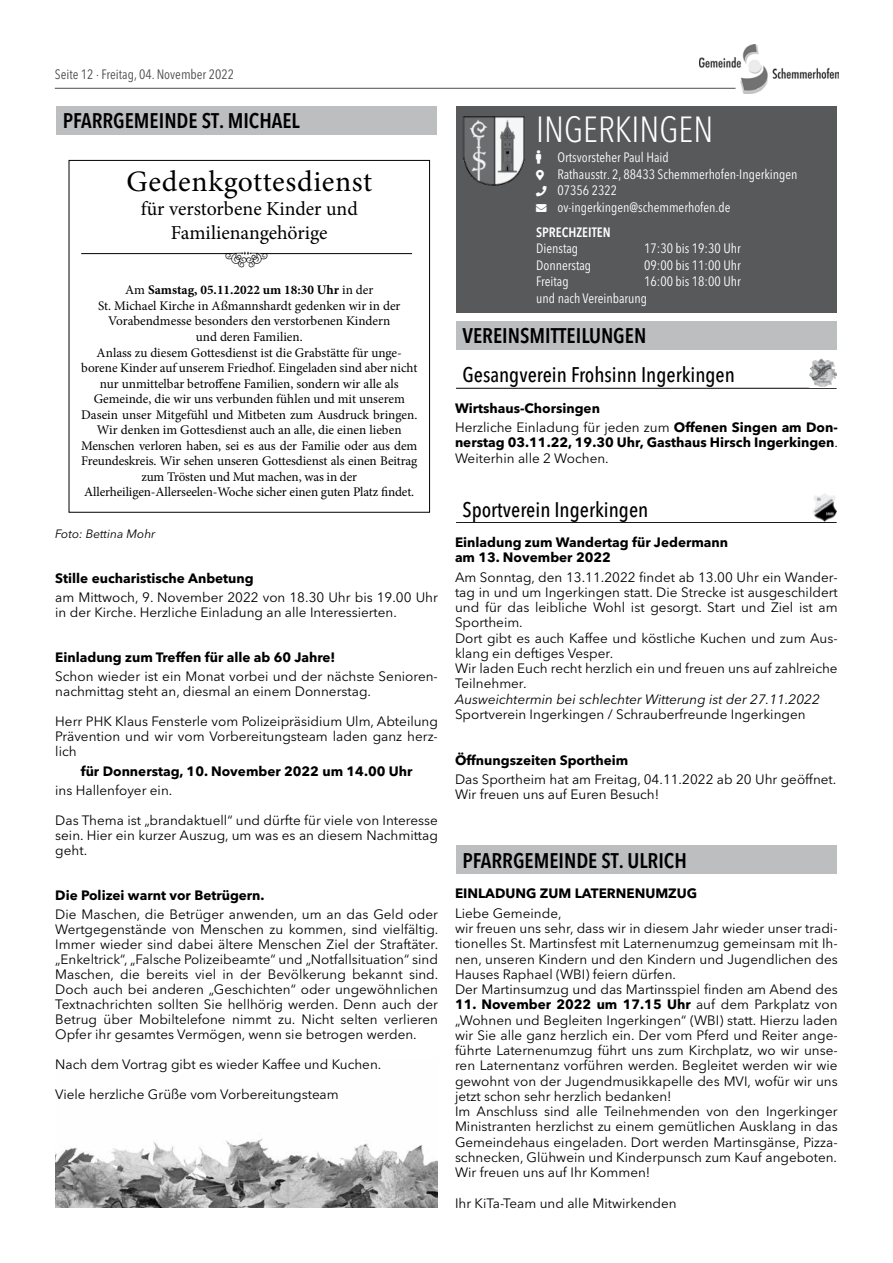
<style>
.page{position:relative;width:893px;height:1263px;background:#fff}
.page>*{position:absolute;margin:0;border:0;box-sizing:border-box;transform-origin:0 0}
.t1{font:300 condensed 36px "Avenir Next W1 G";color:#fff}
.t2{font:29.7px "Minion Pro";letter-spacing:.02em;color:#000}
.t3{font:21px "Avenir Next W1 G Cn Demi";color:#000}
.t4{font:500 condensed 21px "Avenir Next W1 G";color:#000}
.t5{font:20.55px "Bergamot Ornaments";color:#000}
.t6{font:19.8px/24px "Minion Pro";letter-spacing:-.005em;color:#000;text-align:center}
.t7{font:13.5px/15.3px "Avenir Next W1 G";color:#000}
.t8{font:700 13.5px/15.3px "Avenir Next W1 G";color:#000}
.t9{font:condensed 13.5px/16.5px "Avenir Next W1 G";color:#fff}
.t10{font:italic 13.5px "Avenir Next W1 G";color:#000}
.t11{font:condensed 13.5px "Avenir Next W1 G";color:#4d4d4f}
.t12{font:13.5px "Avenir Next W1 G Cn Demi";color:#fff}
.t13{font:13.2px/15.6px "Minion Pro";letter-spacing:-.005em;color:#000;text-align:center}
.t14{font:italic 12px "Avenir Next W1 G";color:#000}
.s1{font-weight:700}
.s2{font-weight:400}
</style>
<div class="page">
<img style="left:699px;top:44px;width:139px;height:50px">
<hr style="left:55px;top:88px;width:680px;height:1px;background:#4d4d4f">
<img style="left:55px;top:1138px;width:383px;height:70px">
<div style="left:56px;top:106px;width:381px;height:29px;background:#bcbec0"></div>
<div style="left:69px;top:160px;width:361px;height:353px;border:1px solid #000"></div>
<hr style="left:81px;top:253px;width:152px;height:1px;background:#000">
<hr style="left:261px;top:253px;width:151px;height:1px;background:#000">
<div style="left:456px;top:106px;width:381px;height:206px;background:#58595b"></div>
<img style="left:463px;top:116px;width:62px;height:69px">
<div style="left:456px;top:321px;width:381px;height:29px;background:#bcbec0"></div>
<hr style="left:456px;top:388px;width:381px;height:1px;background:#000">
<img style="left:810px;top:359px;width:27px;height:28px">
<hr style="left:456px;top:522px;width:381px;height:1px;background:#000">
<img style="left:813px;top:493px;width:24px;height:28px">
<div style="left:456px;top:845px;width:381px;height:29px;background:#bcbec0"></div>
<p class="t11" style="left:55px;top:63px;width:181px">Seite 12 · Freitag, 04. N ovember 2022</p>
<h3 class="t3" style="left:63px;top:104px;width:239px">PFARRGEMEINDE ST. MICHAEL</h3>
<h2 class="t2" style="left:126px;top:162px;width:247px">Gedenkgottesdienst</h2>
<h3 class="t6" style="left:141px;top:197px;width:219px">für verstorbene Kinder und<br>Familienangehörige</h3>
<h3 class="t5" style="left:220px;top:244px;width:55px">●</h3>
<p class="t13" style="left:81px;top:282px;width:338px">Am <span class="s1">Samstag, 05.11.2022 um 18:30 Uhr</span> in der<br>St. Michael Kirche in Aßmannshardt gedenken wir in der Vorabendmesse besonders den verstorbenen Kindern<br>und deren Familien.<br>Anlass zu diesem Gottesdienst ist die Grabstätte für unge&shy;borene Kinder auf unserem Friedhof. Eingeladen sind aber nicht nur unmittelbar betroffene Familien, sondern wir alle als Gemeinde, die wir uns verbunden fühlen und mit unserem Dasein unser Mitgefühl und Mitbeten zum Ausdruck bringen.<br>Wir denken im Gottesdienst auch an alle, die einen lieben Menschen verloren haben, sei es aus der Familie oder aus dem Freundeskreis. Wir sehen unseren Gottesdienst als einen Beitrag zum Trösten und Mut machen, was in der Allerheiligen-Allerseelen-Woche sicher einen guten Platz findet.</p>
<p class="t14" style="left:55px;top:524px;width:102px">Foto: Bettina Mohr</p>
<p class="t8" style="left:55px;top:569px;width:200px">Stille eucharistische Anbetung</p>
<p class="t7" style="left:55px;top:589px;width:384px">am Mittwoch, 9. November 2022 von 18.30 Uhr bis 19.00 Uhr in der Kirche. Herzliche Einladung an alle Interessierten.</p>
<p class="t8" style="left:55px;top:649px;width:282px">Einladung zum Treffen für alle ab 60 Jahre!</p>
<p class="t7" style="left:55px;top:668px;width:384px">Schon wieder ist ein Monat vorbei und der nächste Senioren&shy;nachmittag steht an, diesmal an einem Donnerstag.</p>
<p class="t7" style="left:55px;top:713px;width:384px;text-align:justify">Herr PHK Klaus Fensterle vom Polizeipräsidium Ulm, Abteilung Prävention und wir vom Vorbereitungsteam laden ganz herz&shy;lich</p>
<p class="t8" style="left:81px;top:762px;width:333px">für Donnerstag, 10. November 2022 um 14.00 Uhr</p>
<p class="t7" style="left:55px;top:781px;width:119px">ins Hallenfoyer ein.</p>
<p class="t7" style="left:55px;top:811px;width:384px;text-align:justify">Das Thema ist „brandaktuell“ und dürfte für viele von Interesse sein. Hier ein kurzer Auszug, um was es an diesem Nachmittag geht.</p>
<p class="t8" style="left:55px;top:886px;width:211px">Die Polizei warnt vor Betrügern.</p>
<p class="t7" style="left:55px;top:906px;width:385px;text-align:justify">Die Maschen, die Betrüger anwenden, um an das Geld oder Wertgegenstände von Menschen zu kommen, sind vielfältig.<br>Immer wieder sind dabei ältere Menschen Ziel der Straftäter. „Enkeltrick“, „Falsche Polizeibeamte“ und „Notfallsituation“ sind Maschen, die bereits viel in der Bevölkerung bekannt sind.<br>Doch auch bei anderen „Geschichten“ oder ungewöhnlichen Textnachrichten sollten Sie hellhörig werden. Denn auch der Betrug über Mobiltelefone nimmt zu. Nicht selten verlieren Opfer ihr gesamtes Vermögen, wenn sie betrogen werden.</p>
<p class="t7" style="left:55px;top:1055px;width:328px">Nach dem Vortrag gibt es wieder Kaffee und Kuchen.</p>
<p class="t7" style="left:55px;top:1085px;width:285px">Viele herzliche Grüße vom Vorbereitungsteam</p>
<h1 class="t1" style="left:536px;top:100px;width:179px">INGERKINGEN</h1>
<p class="t9" style="left:557px;top:148px;width:241px;text-indent:-21px">♂ Ortsvorsteher Paul Haid<br>Rathausstr. 2, 88433 Schemmerhofen-Ingerkingen<br>07356 2322<br>ov-ingerkingen@schemmerhofen.de</p>
<p class="t12" style="left:536px;top:221px;width:76px">SPRECHZEITEN</p>
<p class="t9" style="left:536px;top:239px;width:44px">Dienstag</p>
<p class="t9" style="left:644px;top:239px;width:98px">17:30 bis 19:30 Uhr</p>
<p class="t9" style="left:536px;top:255px;width:57px">Donnerstag</p>
<p class="t9" style="left:644px;top:255px;width:98px">09:00 bis 11:00 Uhr</p>
<p class="t9" style="left:536px;top:272px;width:34px">Freitag</p>
<p class="t9" style="left:536px;top:272px;width:206px;text-indent:108px">16:00 bis 18:00 Uhr und nach Vereinbarung</p>
<h3 class="t3" style="left:462px;top:319px;width:185px">VEREINSMITTEILUNGEN</h3>
<h3 class="t4" style="left:462px;top:358px;width:274px">Gesangverein Frohsinn Ingerkingen</h3>
<p class="t8" style="left:455px;top:397px;width:384px;line-height:19.5px">Wirtshaus-Chorsingen<br><span class="s2">Herzliche Einladung für jeden zum</span> Offenen Singen am Don-</p>
<p class="t8" style="left:455px;top:434px;width:385px">nerstag 03.11.22, 19.30 Uhr, Gasthaus Hirsch Ingerkingen<span class="s2">.<br>Weiterhin alle 2 Wochen.</span></p>
<h3 class="t4" style="left:462px;top:492px;width:187px">Sportverein Ingerkingen</h3>
<p class="t8" style="left:455px;top:533px;width:275px">Einladung zum Wandertag für Jedermann am 13. November 2022</p>
<p class="t7" style="left:455px;top:568px;width:384px">Am Sonntag, den 13.11.2022 findet ab 13.00 Uhr ein Wander&shy;tag in und um Ingerkingen statt. Die Strecke ist ausgeschildert und für das leibliche Wohl ist gesorgt. Start und Ziel ist am Sportheim.<br>Dort gibt es auch Kaffee und köstliche Kuchen und zum Aus&shy;klang ein deftiges Vesper.<br>Wir laden Euch recht herzlich ein und freuen uns auf zahlreiche Teilnehmer.</p>
<p class="t10" style="left:455px;top:688px;width:366px">Ausweichtermin bei schlechter Witterung ist der 27.11.2022</p>
<p class="t7" style="left:455px;top:705px;width:352px">Sportverein Ingerkingen / Schrauberfreunde Ingerkingen</p>
<p class="t8" style="left:455px;top:751px;width:175px">Öffnungszeiten Sportheim</p>
<p class="t7" style="left:455px;top:771px;width:383px">Das Sportheim hat am Freitag, 04.11.2022 ab 20 Uhr geöffnet.<br>Wir freuen uns auf Euren Besuch!</p>
<h3 class="t3" style="left:462px;top:843px;width:226px">PFARRGEMEINDE ST. ULRICH</h3>
<p class="t8" style="left:455px;top:885px;width:244px">EINLADUNG ZUM LATERNENUMZUG</p>
<p class="t7" style="left:455px;top:904px;width:384px">Liebe Gemeinde,<br>wir freuen uns sehr, dass wir in diesem Jahr wieder unser tradi&shy;tionelles St. Martinsfest mit Laternenumzug gemeinsam mit Ih&shy;nen, unseren Kindern und den Kindern und Jugendlichen des Hauses Raphael (WBI) feiern dürfen.<br>Der Martinsumzug und das Martinsspiel finden am Abend des</p>
<p class="t7" style="left:455px;top:996px;width:384px"><span class="s1">11. November 2022 um 17.15 Uhr</span> auf dem Parkplatz von „Wohnen und Begleiten Ingerkingen“ (WBI) statt. Hierzu laden wir Sie alle ganz herzlich ein. Der vom Pferd und Reiter ange&shy;führte Laternenumzug führt uns zum Kirchplatz, wo wir unse&shy;ren Laternentanz vorführen werden. Begleitet werden wir wie gewohnt von der Jugendmusikkapelle des MVI, wofür wir uns jetzt schon sehr herzlich bedanken!<br>Im Anschluss sind alle Teilnehmenden von den Ingerkinger Ministranten herzlichst zu einem gemütlichen Ausklang in das Gemeindehaus eingeladen. Dort werden Martinsgänse, Pizza&shy;schnecken, Glühwein und Kinderpunsch zum Kauf angeboten.<br>Wir freuen uns auf Ihr Kommen!</p>
<p class="t7" style="left:455px;top:1194px;width:223px">Ihr KiTa-Team und alle Mitwirkenden</p>
</div>
